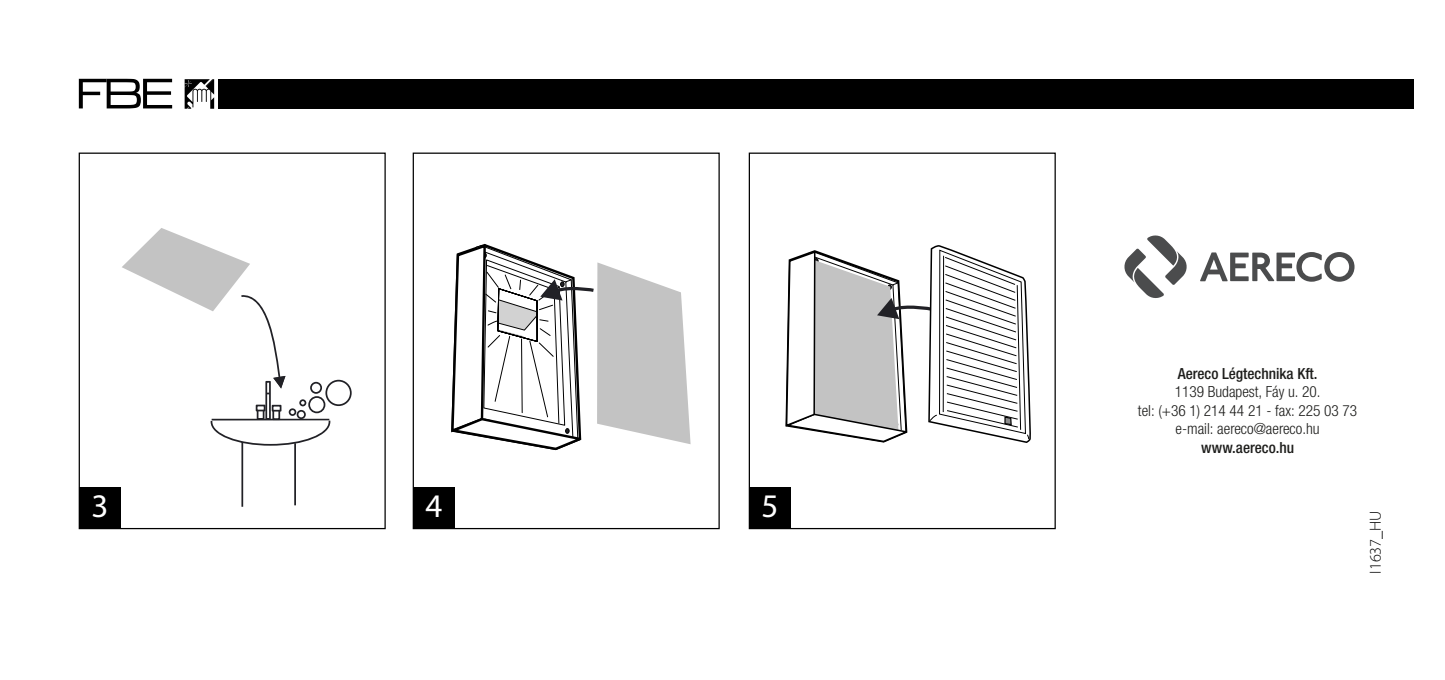
<style>
.page{position:relative;width:1445px;height:680px;background:#fff}
.page>*{position:absolute;margin:0;border:0;box-sizing:border-box;transform-origin:0 0}
.t1{font:33px "Myriad Pro";color:#fff}
.t2{font:300 16.25px "Myriad Pro";color:#000}
.t3{font:300 condensed 15.25px/18.5px "Helvetica Neue LTW1 G";color:#1d1d1b;text-align:center}
.t4{font:500 condensed 15.25px "Helvetica Neue LTW1 G";color:#1d1d1b}
</style>
<div class="page">
<svg style="left:122px;top:228px;width:230px;height:278px"></svg>
<svg style="left:449px;top:243px;width:241px;height:287px"></svg>
<svg style="left:784px;top:245px;width:246px;height:285px"></svg>
<div style="left:79px;top:152px;width:307px;height:376px;border:1px solid #000"></div>
<div style="left:79px;top:486px;width:42px;height:42px;background:#000"></div>
<div style="left:412px;top:152px;width:307px;height:376px;border:1px solid #000"></div>
<div style="left:413px;top:486px;width:41px;height:42px;background:#000"></div>
<div style="left:748px;top:152px;width:307px;height:376px;border:1px solid #000"></div>
<div style="left:749px;top:486px;width:41px;height:42px;background:#000"></div>
<svg style="left:79px;top:79px;width:93px;height:29px"></svg>
<div style="left:218px;top:79px;width:1195px;height:30px;background:#000"></div>
<svg style="left:185px;top:79px;width:29px;height:30px"></svg>
<svg style="left:1200px;top:252px;width:154px;height:29px"></svg>
<svg style="left:1124px;top:235px;width:63px;height:63px"></svg>
<h1 class="t1" style="left:91px;top:485px;width:18px">3</h1>
<h1 class="t1" style="left:425px;top:485px;width:18px">4</h1>
<h1 class="t1" style="left:761px;top:485px;width:18px">5</h1>
<p class="t4" style="left:1177px;top:364px;width:141px">Aereco Légtechnika Kft.</p>
<p class="t3" style="left:1138px;top:382px;width:221px">1139 Budapest, Fáy u. 20.<br>tel: (+36 1) 214 44 21 - fax: 225 03 73 e-mail: aereco@aereco.hu</p>
<p class="t4" style="left:1201px;top:437px;width:95px">www.aereco.hu</p>
<p class="t2" style="left:1366px;top:573px;width:65px;rotate:-90deg">I1637_HU</p>
</div>
